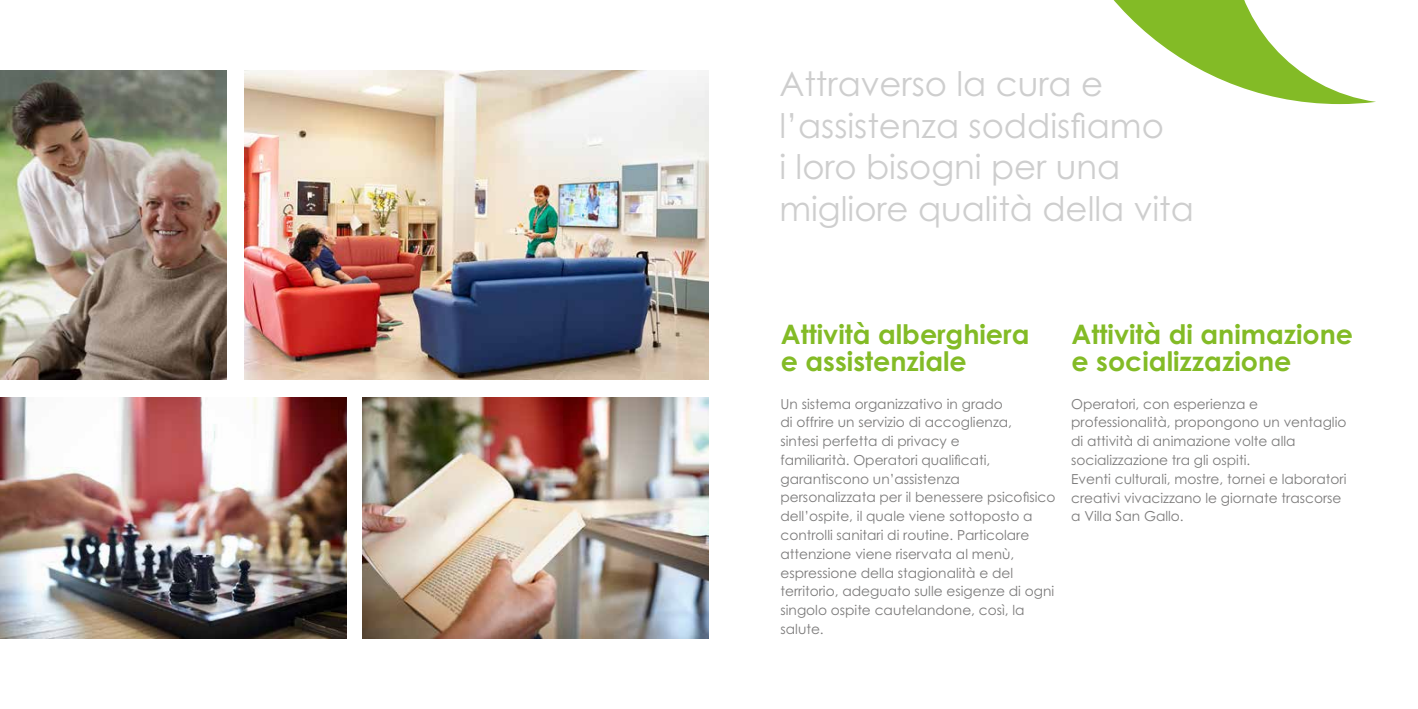
<style>
.page{position:relative;width:1418px;height:709px;background:#fff}
.page>*{position:absolute;margin:0;border:0;box-sizing:border-box;transform-origin:0 0}
.t1{font:33.88px/41.8px "Century Gothic Std";color:#cecece}
.t2{font:700 26.88px/27px "Century Gothic Std";color:#83bb26}
.t3{font:13.75px/18.8px "Century Gothic Std";color:#7c7b7b}
</style>
<div class="page">
<svg style="left:1113px;top:0;width:263px;height:104px"></svg>
<img style="left:0;top:71px;width:227px;height:308px">
<img style="left:0;top:397px;width:347px;height:241px">
<img style="left:245px;top:71px;width:464px;height:308px">
<img style="left:362px;top:397px;width:347px;height:241px">
<h1 class="t1" style="left:779px;top:62px;width:416px">Attraverso la cura e l’assistenza soddisfiamo<br>i loro bisogni per una migliore qualità della vita</h1>
<h2 class="t2" style="left:780px;top:320px;width:250px">Attività alberghiera e assistenziale</h2>
<h2 class="t2" style="left:1071px;top:320px;width:283px">Attività di animazione e socializzazione</h2>
<p class="t3" style="left:780px;top:394px;width:276px">Un sistema organizzativo in grado<br>di offrire un servizio di accoglienza,<br>sintesi perfetta di privacy e<br>familiarità. Operatori qualificati, garantiscono un’assistenza personalizzata per il benessere psicofisico dell’ospite, il quale viene sottoposto a controlli sanitari di routine. Particolare attenzione viene riservata al menù, espressione della stagionalità e del territorio, adeguato sulle esigenze di ogni singolo ospite cautelandone, così, la salute.</p>
<p class="t3" style="left:1071px;top:394px;width:277px">Operatori, con esperienza e professionalità, propongono un ventaglio di attività di animazione volte alla socializzazione tra gli ospiti.<br>Eventi culturali, mostre, tornei e laboratori creativi vivacizzano le giornate trascorse a Villa San Gallo.</p>
</div>
